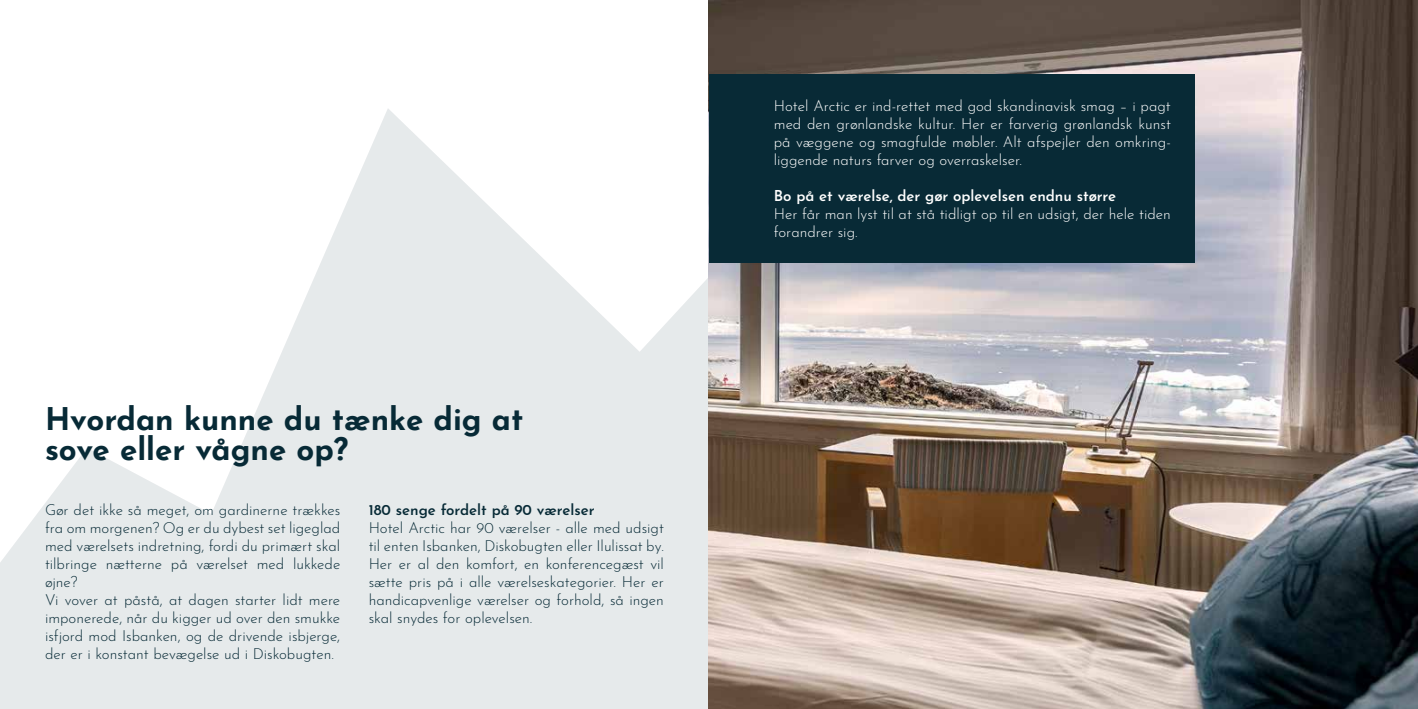
<style>
.page{position:relative;width:1418px;height:709px;background:#fff}
.page>*{position:absolute;margin:0;border:0;box-sizing:border-box;transform-origin:0 0}
.t1{font:700 31.25px/30px "Josefin Sans";color:#072a36}
.t2{font:300 15px/18px "Josefin Sans";color:#072a36}
.t3{font:300 15px/18px "Josefin Sans";color:#fff;text-align:justify}
.t4{font:600 15px "Josefin Sans";color:#fff}
.t5{font:600 15px "Josefin Sans";color:#072a36}
</style>
<div class="page">
<svg style="left:0;top:108px;width:709px;height:601px;fill:#e6eaeb"></svg>
<img style="left:709px;top:0;width:708px;height:709px">
<div style="left:709px;top:74px;width:485px;height:189px;background:#082a36"></div>
<h1 class="t1" style="left:45px;top:400px;width:480px">Hvordan kunne du tænke dig at sove eller vågne op?</h1>
<p class="t2" style="left:45px;top:499px;width:297px">Gør det ikke så meget, om gardinerne trækkes fra om morgenen? Og er du dybest set ligeglad med værelsets indretning, fordi du primært skal tilbringe nætterne på værelset med lukkede øjne?<br>Vi vover at påstå, at dagen starter lidt mere imponerede, når du kigger ud over den smukke isfjord mod Isbanken, og de drivende isbjerge, der er i konstant bevægelse ud i Diskobugten.</p>
<p class="t5" style="left:369px;top:497px;width:227px">180 senge fordelt på 90 værelser</p>
<p class="t2" style="left:369px;top:517px;width:297px;text-align:justify">Hotel Arctic har 90 værelser - alle med udsigt til enten Isbanken, Diskobugten eller Ilulissat by.<br>Her er al den komfort, en konferencegæst vil sætte pris på i alle værelseskategorier. Her er handicapvenlige værelser og forhold, så ingen skal snydes for oplevelsen.</p>
<p class="t3" style="left:773px;top:95px;width:398px">Hotel Arctic er ind-rettet med god skandinavisk smag – i pagt med den grønlandske kultur. Her er farverig grønlandsk kunst på væggene og smagfulde møbler. Alt afspejler den omkring&shy;liggende naturs farver og overraskelser.</p>
<p class="t4" style="left:773px;top:182px;width:344px">Bo på et værelse, der gør oplevelsen endnu større</p>
<p class="t3" style="left:773px;top:203px;width:398px">Her får man lyst til at stå tidligt op til en udsigt, der hele tiden forandrer sig.</p>
</div>
